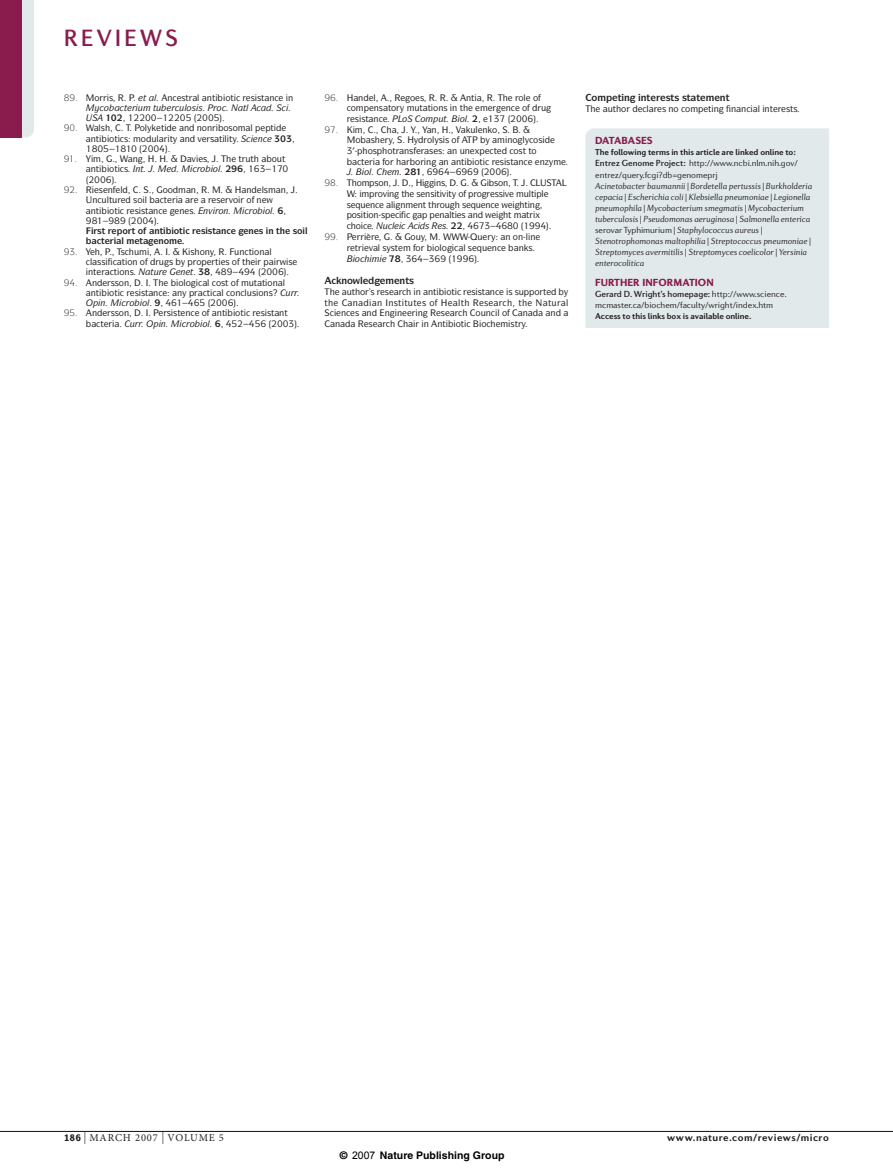
<style>
.page{position:relative;width:893px;height:1174px;background:#fff}
.page>*{position:absolute;margin:0;border:0;box-sizing:border-box;transform-origin:0 0}
.t1{font:500 24px "Diverda Sans LT Std";letter-spacing:.115em;color:#891c4d}
.t2{font:700 10.5px "Diverda Sans LT Std";letter-spacing:.04em;color:#231f20}
.t3{font:900 10.5px "Diverda Sans LT Std";letter-spacing:.005em;color:#891c4d}
.t4{font:700 10.5px "Helvetica";color:#000}
.t5{font:10.5px "Minion Pro";letter-spacing:.08em;color:#231f20}
.t6{font:700 9.75px "ITC Symbol Std";color:#231f20}
.t7{font:italic 300 9px/11.1px "Diverda Sans LT Std";letter-spacing:-.005em;color:#231f20}
.t8{font:500 9px "ITC Symbol Std";color:#231f20}
.t9{font:300 9px/11.1px "Diverda Sans LT Std";letter-spacing:-.005em;color:#231f20}
.t10{font:italic 500 9px "ITC Symbol Std";color:#231f20}
.t11{font:700 9px "ITC Symbol Std";color:#231f20}
.t12{font:700 8.7px "Diverda Sans LT Std";letter-spacing:-.01em;color:#231f20}
.s1{font-weight:500;font-style:normal}
.s2{font-style:normal}
.s3{font-weight:500}
.s4{font-family:"Diverda Sans LT Std";font-weight:900}
.s5{font-size:12px}
.s6{font-family:"Arial";font-weight:400}
</style>
<div class="page">
<hr style="left:0;top:1131px;width:893px;height:1px;background:#231f20">
<div style="left:585px;top:128px;width:244px;height:200px;background:#e1e9ea"></div>
<svg style="left:21px;top:0;width:13px;height:138px;background:#dad9de"></svg>
<div style="left:0;top:0;width:21px;height:138px;background:#891c4d"></div>
<h1 class="t1" style="left:64px;top:29px;width:116px">REVIEWS</h1>
<p class="t10" style="left:143px;top:94px;width:92px">▼ ● ■ ▲▼ ● ■▼ □▼</p>
<p class="t8" style="left:251px;top:94px;width:25px">▲▲▼ ■</p>
<p class="t8" style="left:288px;top:94px;width:7px">■</p>
<p class="t10" style="left:104px;top:104px;width:59px">□ ▼◆ ▼◆</p>
<p class="t10" style="left:179px;top:104px;width:25px">◆●□▲ ▲</p>
<p class="t10" style="left:217px;top:104px;width:33px">□ ▼●</p>
<p class="t8" style="left:161px;top:125px;width:53px">▼ ■ ■□■</p>
<p class="t8" style="left:223px;top:125px;width:16px">□▲□</p>
<p class="t8" style="left:91px;top:135px;width:39px">■▼ □▼ ▲</p>
<p class="t8" style="left:141px;top:135px;width:34px">□◆● ▼</p>
<p class="t8" style="left:185px;top:135px;width:49px">■ ❖ ▲▼●▼</p>
<p class="t10" style="left:258px;top:135px;width:36px">■ ✓✓</p>
<p class="t8" style="left:133px;top:156px;width:35px">■ ★ ★</p>
<p class="t8" style="left:239px;top:156px;width:17px">▼ ◆▼</p>
<p class="t8" style="left:272px;top:156px;width:15px">□◆▼</p>
<p class="t8" style="left:91px;top:166px;width:54px">■▼ □▼ ▲ ■▼</p>
<p class="t10" style="left:200px;top:166px;width:22px">□ □●</p>
<p class="t8" style="left:99px;top:187px;width:25px">▲■●</p>
<p class="t8" style="left:191px;top:187px;width:7px">■</p>
<p class="t8" style="left:235px;top:187px;width:35px">★■ ●▲</p>
<p class="t8" style="left:281px;top:187px;width:7px">■</p>
<p class="t8" style="left:92px;top:197px;width:27px">■ ◆●▼◆</p>
<p class="t8" style="left:133px;top:197px;width:15px">▲□●</p>
<p class="t8" style="left:216px;top:197px;width:47px">▲ ❖□ □ ■</p>
<p class="t8" style="left:91px;top:207px;width:28px">■▼ □▼</p>
<p class="t8" style="left:135px;top:207px;width:25px">▲▲▼ ■</p>
<p class="t8" style="left:179px;top:207px;width:51px">■ ▲ ■❖ □■</p>
<p class="t10" style="left:252px;top:207px;width:22px">□ □●</p>
<p class="t11" style="left:122px;top:228px;width:62px">□ ▼ □ ■▼ □▼</p>
<p class="t11" style="left:201px;top:228px;width:27px">▲▲▼ ■</p>
<p class="t11" style="left:249px;top:228px;width:33px">■ ▲ ■ ▼</p>
<p class="t11" style="left:293px;top:228px;width:16px">▲□●</p>
<p class="t11" style="left:140px;top:238px;width:31px">▼ ■□</p>
<p class="t8" style="left:190px;top:248px;width:21px">▲ □■</p>
<p class="t8" style="left:234px;top:248px;width:39px">◆■ ▼□■ ●</p>
<p class="t8" style="left:90px;top:259px;width:17px">● ▲▲</p>
<p class="t8" style="left:122px;top:259px;width:25px">▼□■ □</p>
<p class="t8" style="left:196px;top:259px;width:51px">□ ▼▲ □ ▼</p>
<p class="t8" style="left:114px;top:269px;width:21px">▼ □■▲</p>
<p class="t10" style="left:180px;top:269px;width:42px">■ ▼ ✓ ✔</p>
<p class="t8" style="left:111px;top:279px;width:20px">▲▲□■</p>
<p class="t8" style="left:178px;top:279px;width:14px">□●□</p>
<p class="t8" style="left:207px;top:279px;width:30px">● □▲▼ □</p>
<p class="t8" style="left:249px;top:279px;width:38px">◆▼ ▼□■ ●</p>
<p class="t8" style="left:91px;top:289px;width:28px">■▼ □▼</p>
<p class="t8" style="left:135px;top:289px;width:25px">▲▲▼ ■</p>
<p class="t8" style="left:177px;top:289px;width:7px">■</p>
<p class="t8" style="left:207px;top:289px;width:68px">▼ ● □■ ●◆▲ □■▲</p>
<p class="t10" style="left:101px;top:300px;width:7px">■</p>
<p class="t10" style="left:129px;top:300px;width:22px">□ □●</p>
<p class="t8" style="left:92px;top:310px;width:39px">■ ▲▲□■</p>
<p class="t8" style="left:167px;top:310px;width:78px">▲▲▼ ■ □ ■▼ □▼</p>
<p class="t8" style="left:261px;top:310px;width:29px">▲▲▼ ■▼</p>
<p class="t10" style="left:161px;top:321px;width:7px">■</p>
<p class="t10" style="left:190px;top:321px;width:22px">□ □●</p>
<p class="t8" style="left:347px;top:94px;width:31px">★■ ●</p>
<p class="t8" style="left:518px;top:94px;width:21px">□● □</p>
<p class="t8" style="left:351px;top:105px;width:47px">□ ■▲ ▼□</p>
<p class="t8" style="left:414px;top:105px;width:50px">◆▼ ▼ □■▲ ■ ▼</p>
<p class="t8" style="left:355px;top:115px;width:25px">▲▲▼ ■</p>
<p class="t8" style="left:470px;top:126px;width:29px">◆●■□</p>
<p class="t8" style="left:407px;top:137px;width:51px">★ □●▲▲ □</p>
<p class="t8" style="left:507px;top:137px;width:37px">■□ ● □▲</p>
<p class="t8" style="left:347px;top:148px;width:68px">✓ □▲ □▼ ■▲</p>
<p class="t8" style="left:429px;top:148px;width:42px">▲ ▲ ■ ◆■</p>
<p class="t8" style="left:494px;top:148px;width:44px">▼ □▲▼ ▼□</p>
<p class="t8" style="left:444px;top:158px;width:41px">■ ■▼ □▼</p>
<p class="t8" style="left:500px;top:158px;width:25px">▲▲▼ ■</p>
<p class="t8" style="left:540px;top:158px;width:7px">■</p>
<p class="t8" style="left:357px;top:180px;width:33px">□ ▲□■</p>
<p class="t8" style="left:416px;top:180px;width:31px">★ ■▲</p>
<p class="t8" style="left:494px;top:180px;width:16px">▲□■</p>
<p class="t8" style="left:378px;top:190px;width:28px">□❖■ ▼</p>
<p class="t8" style="left:417px;top:190px;width:48px">▲ ■▲▼❖▼ □</p>
<p class="t8" style="left:477px;top:190px;width:34px">□ ▲▲❖</p>
<p class="t8" style="left:524px;top:190px;width:22px">◆●▼ ●</p>
<p class="t8" style="left:347px;top:201px;width:30px">▲❑◆■</p>
<p class="t8" style="left:418px;top:201px;width:34px">■▼ ▼ □◆</p>
<p class="t8" style="left:462px;top:201px;width:30px">▲❑◆■</p>
<p class="t8" style="left:352px;top:212px;width:35px">□▲▼□■▲</p>
<p class="t8" style="left:439px;top:212px;width:40px">■●▼ ▲ ■</p>
<p class="t8" style="left:467px;top:222px;width:36px">✔ ✓✔</p>
<p class="t8" style="left:505px;top:233px;width:32px">■ □■●■</p>
<p class="t8" style="left:355px;top:244px;width:45px">▼ ❖● ▲▲▼</p>
<p class="t8" style="left:416px;top:244px;width:33px">□ □●□</p>
<p class="t8" style="left:463px;top:244px;width:35px">● ▲❑◆■</p>
<p class="t8" style="left:406px;top:256px;width:30px">✓✔✓</p>
<p class="t6" style="left:341px;top:277px;width:23px">■□ ●</p>
<p class="t6" style="left:400px;top:277px;width:16px">■▼▲</p>
<p class="t8" style="left:347px;top:288px;width:44px">◆▼□▲ ▲</p>
<p class="t8" style="left:416px;top:288px;width:40px">■ ■▼ □▼</p>
<p class="t8" style="left:471px;top:288px;width:25px">▲▲▼ ■</p>
<p class="t8" style="left:508px;top:288px;width:40px">▲ ▲◆ □▼</p>
<p class="t8" style="left:353px;top:299px;width:113px">■ ■ ■▲▼ ▼◆▼ ▲ □ ★ ●▼</p>
<p class="t8" style="left:548px;top:299px;width:22px">▼◆ ●</p>
<p class="t8" style="left:341px;top:310px;width:32px">■ ▲ ■</p>
<p class="t8" style="left:476px;top:310px;width:33px">□◆■ ● □</p>
<p class="t8" style="left:523px;top:310px;width:7px">■</p>
<p class="t8" style="left:550px;top:310px;width:7px">■</p>
<p class="t8" style="left:335px;top:321px;width:7px">■</p>
<p class="t8" style="left:424px;top:321px;width:42px">■ ■▼ □▼</p>
<p class="t6" style="left:591px;top:94px;width:61px">□ ▼■ ■▼</p>
<p class="t6" style="left:666px;top:94px;width:36px">▲▼▲ ▲▼ ▼</p>
<p class="t8" style="left:608px;top:106px;width:20px">◆▼ □</p>
<p class="t8" style="left:647px;top:106px;width:45px">● ▲ ■□ □</p>
<p class="t8" style="left:758px;top:106px;width:17px">● ■▼</p>
<p class="t8" style="left:786px;top:106px;width:13px">▲▼▲</p>
<p class="t3" style="left:595px;top:137px;width:59px">DATABASES</p>
<p class="t12" style="left:595px;top:149px;width:202px">The following terms in this article are linked online to:</p>
<p class="t7" style="left:595px;top:158px;width:219px"><span class="s1">Entrez Genome Project:</span> <span class="s2">http://www.ncbi.nlm.nih.gov/ entrez/query.fcgi?db=genomeprj<br></span>Acinetobacter baumannii <span class="s2">|</span> Bordetella pertussis <span class="s2">|</span> Burkholderia cepacia <span class="s2">|</span> Escherichia coli <span class="s2">|</span> Klebsiella pneumoniae <span class="s2">|</span> Legionella pneumophila <span class="s2">|</span> Mycobacterium smegmatis <span class="s2">|</span> Mycobacterium tuberculosis <span class="s2">|</span> Pseudomonas aeruginosa <span class="s2">|</span> Salmonella enterica <span class="s2">serovar Typhimurium |</span> Staphylococcus aureus <span class="s2">| </span>Stenotrophomonas maltophilia <span class="s2">|</span> Streptococcus pneumoniae <span class="s2">| </span>Streptomyces avermitilis <span class="s2">|</span> Streptomyces coelicolor <span class="s2">|</span> Yersinia enterocolitica</p>
<p class="t3" style="left:595px;top:278px;width:120px">FURTHER INFORMATION</p>
<p class="t9" style="left:595px;top:289px;width:193px"><span class="s3">Gerard D. Wright’s homepage:</span> http://www.science. mcmaster.ca/biochem/faculty/wright/index.htm</p>
<p class="t12" style="left:595px;top:313px;width:158px">Access to this links box is available online.</p>
<p class="t5" style="left:64px;top:1133px;width:162px"><span class="s4">186</span> <span class="s5">|</span> MARCH 2007 <span class="s5">|</span> VOLUME 5</p>
<p class="t2" style="left:667px;top:1133px;width:163px">www.nature.com/reviews/micro</p>
<p class="t4" style="left:340px;top:1148px;width:166px">© <span class="s6">2007</span> Nature Publishing Group</p>
</div>
